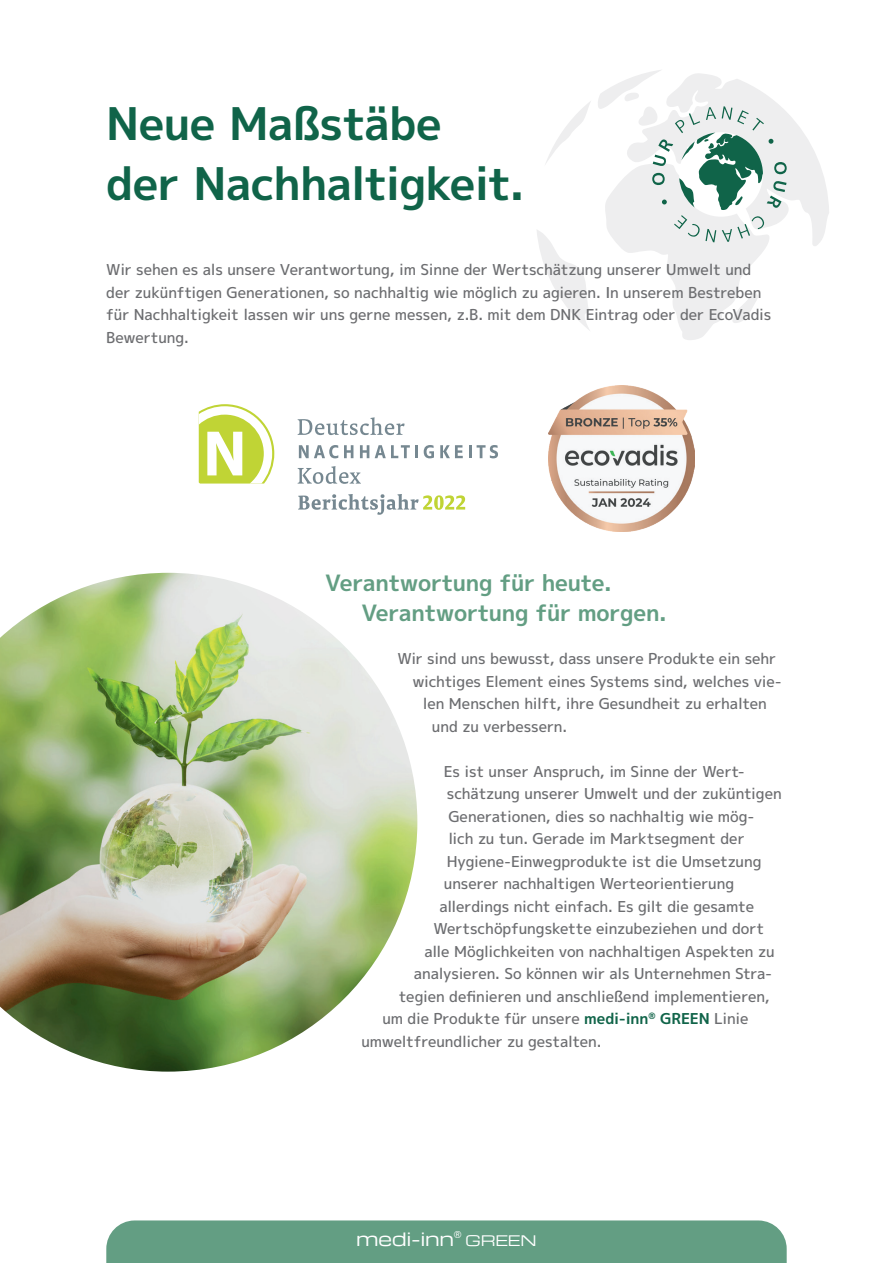
<style>
.page{position:relative;width:893px;height:1263px;background:#fff}
.page>*{position:absolute;margin:0;border:0;box-sizing:border-box;transform-origin:0 0}
.t1{font:700 45px/60px "Mplus 1 p";letter-spacing:-.02em;color:#106449}
.t2{font:700 22.5px/30px "Mplus 1 p";letter-spacing:-.015em;color:#639e83}
.t3{font:18px "Michroma";color:#fff}
.t4{font:500 15px/22.5px "Mplus 1 p";letter-spacing:-.005em;color:#6c6d70}
.t5{font:14.25px "Michroma";color:#fff}
.t6{font:9.6px "Mplus 1 p";color:#fff}
.s1{font-weight:700;color:#106449}
</style>
<div class="page">
<svg style="left:616px;top:113px;width:213px;height:227px"></svg>
<svg style="left:546px;top:101px;width:45px;height:62px"></svg>
<svg style="left:537px;top:230px;width:53px;height:101px"></svg>
<svg style="left:598px;top:70px;width:189px;height:172px"></svg>
<div style="left:106px;top:1220px;width:681px;height:43px;background:#639e83"></div>
<svg style="left:298px;top:494px;width:167px;height:21px"></svg>
<svg style="left:199px;top:404px;width:75px;height:79px"></svg>
<svg style="left:298px;top:417px;width:107px;height:18px"></svg>
<svg style="left:299px;top:445px;width:39px;height:13px"></svg>
<svg style="left:344px;top:445px;width:9px;height:13px"></svg>
<svg style="left:360px;top:445px;width:9px;height:13px"></svg>
<svg style="left:375px;top:445px;width:43px;height:13px"></svg>
<svg style="left:424px;top:445px;width:10px;height:13px"></svg>
<svg style="left:440px;top:445px;width:23px;height:13px"></svg>
<svg style="left:469px;top:445px;width:2px;height:13px"></svg>
<svg style="left:477px;top:445px;width:21px;height:13px"></svg>
<svg style="left:298px;top:466px;width:63px;height:18px"></svg>
<img style="left:549px;top:386px;width:145px;height:145px">
<img style="left:0;top:573px;width:417px;height:498px">
<h1 class="t1" style="left:106px;top:94px;width:420px">Neue Maßstäbe der Nachhaltigkeit.</h1>
<p class="t4" style="left:106px;top:258px;width:666px">Wir sehen es als unsere Verantwortung, im Sinne der Wertschätzung unserer Umwelt und der zukünftigen Generationen, so nachhaltig wie möglich zu agieren. In unserem Bestreben für Nachhaltigkeit lassen wir uns gerne messen, z.B. mit dem DNK Eintrag oder der EcoVadis Bewertung.</p>
<h2 class="t2" style="left:361px;top:568px;width:307px;text-indent:-36px">Verantwortung für heute.<br>Verantwortung für morgen.</h2>
<p class="t4" style="left:397px;top:647px;width:380px">Wir sind uns bewusst, dass unsere Produkte ein sehr</p>
<p class="t4" style="left:412px;top:670px;width:371px">wichtiges Element eines Systems sind, welches vie-</p>
<p class="t4" style="left:423px;top:692px;width:345px">len Menschen hilft, ihre Gesundheit zu erhalten</p>
<p class="t4" style="left:432px;top:715px;width:137px">und zu verbessern.</p>
<p class="t4" style="left:444px;top:760px;width:302px">Es ist unser Anspruch, im Sinne der Wert-</p>
<p class="t4" style="left:447px;top:782px;width:336px">schätzung unserer Umwelt und der zuküntigen</p>
<p class="t4" style="left:448px;top:805px;width:308px">Generationen, dies so nachhaltig wie mög-</p>
<p class="t4" style="left:448px;top:827px;width:298px">lich zu tun. Gerade im Marktsegment der</p>
<p class="t4" style="left:447px;top:850px;width:316px">Hygiene-Einwegprodukte ist die Umsetzung</p>
<p class="t4" style="left:444px;top:872px;width:292px">unserer nachhaltigen Werteorientierung</p>
<p class="t4" style="left:439px;top:895px;width:316px">allerdings nicht einfach. Es gilt die gesamte</p>
<p class="t4" style="left:433px;top:917px;width:332px">Wertschöpfungskette einzubeziehen und dort</p>
<p class="t4" style="left:424px;top:940px;width:352px">alle Möglichkeiten von nachhaltigen Aspekten zu</p>
<p class="t4" style="left:414px;top:962px;width:360px">analysieren. So können wir als Unternehmen Stra-</p>
<p class="t4" style="left:399px;top:985px;width:372px">tegien definieren und anschließend implementieren,</p>
<p class="t4" style="left:382px;top:1007px;width:368px">um die Produkte für unsere <span class="s1">medi-inn</span><sup>®</sup> <span class="s1">GREEN</span> Linie</p>
<p class="t4" style="left:361px;top:1030px;width:242px">umweltfreundlicher zu gestalten.</p>
<p class="t3" style="left:356px;top:1229px;width:99px">medi-inn</p>
<p class="t6" style="left:454px;top:1227px;width:9px">®</p>
<p class="t5" style="left:466px;top:1233px;width:72px">GREEN</p>
</div>
